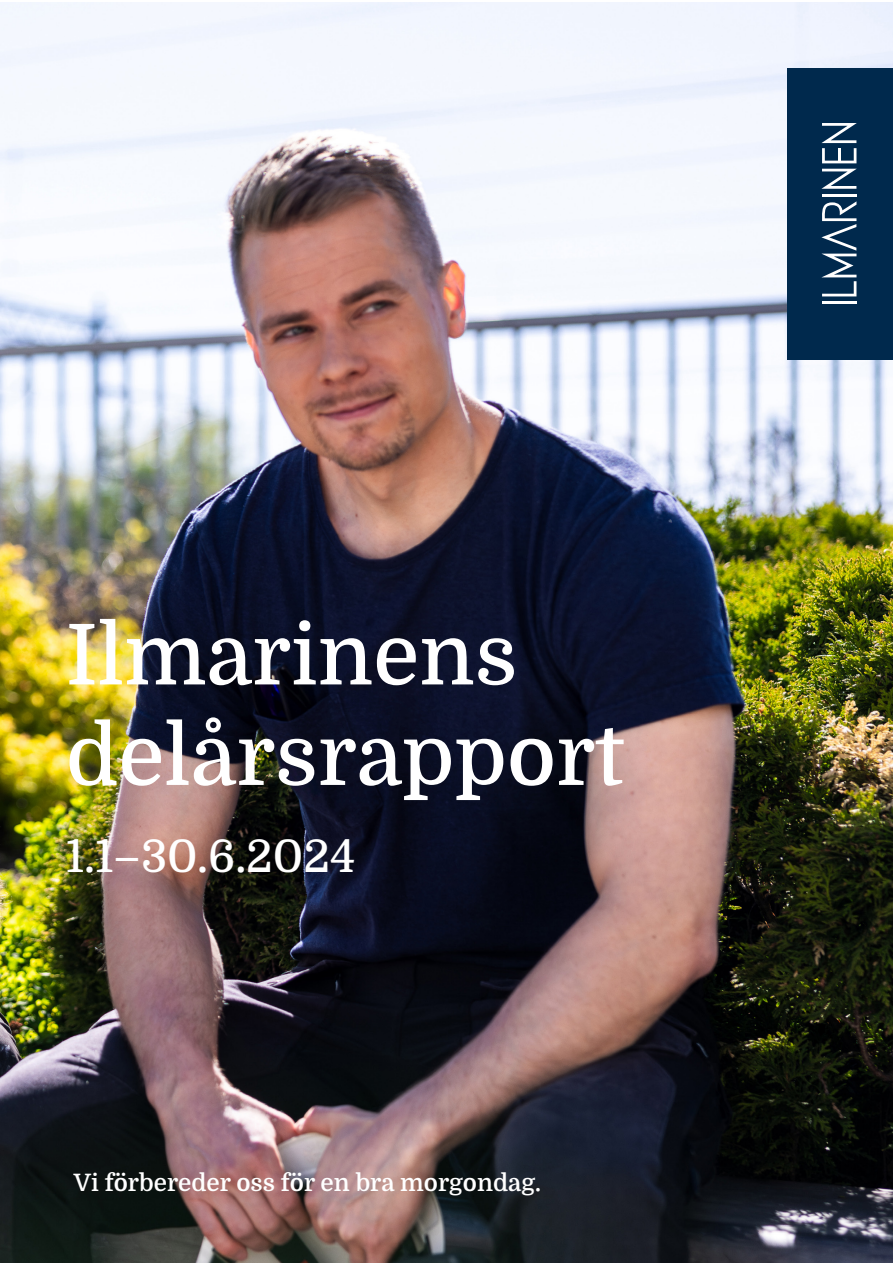
<style>
.page{position:relative;width:893px;height:1263px;background:#fff}
.page>*{position:absolute;margin:0;border:0;box-sizing:border-box;transform-origin:0 0}
.H1_-_esitteen_pääots{font:500 84px/100.5px "Domine";color:#fff}
.H1_-_esitteen_pääots-2{font:500 45px "Domine";color:#fff}
.Dominen_Slogan_White{font:600 24px "Domine";color:#fff}
</style>
<div class="page">
<img style="left:0;top:2px;width:893px;height:1261px">
<div style="left:787px;top:68px;width:104px;height:291px;background:#00294d"></div>
<hr style="left:822px;top:302px;width:34px;height:2px;background:#fff">
<hr style="left:822px;top:194px;width:34px;height:3px;background:#fff">
<svg style="left:821px;top:169px;width:36px;height:20px"></svg>
<svg style="left:821px;top:123px;width:36px;height:40px"></svg>
<hr style="left:838px;top:148px;width:3px;height:14px;background:#fff">
<svg style="left:821px;top:201px;width:35px;height:95px"></svg>
<h1 class="H1_-_esitteen_pääots" style="left:66px;top:606px;width:560px">Ilmarinens delårsrapport</h1>
<h1 class="H1_-_esitteen_pääots-2" style="left:66px;top:831px;width:291px">1.1–30.6.2024</h1>
<p class="Dominen_Slogan_White" style="left:74px;top:1169px;width:468px">Vi förbereder oss för en bra morgondag.</p>
</div>
